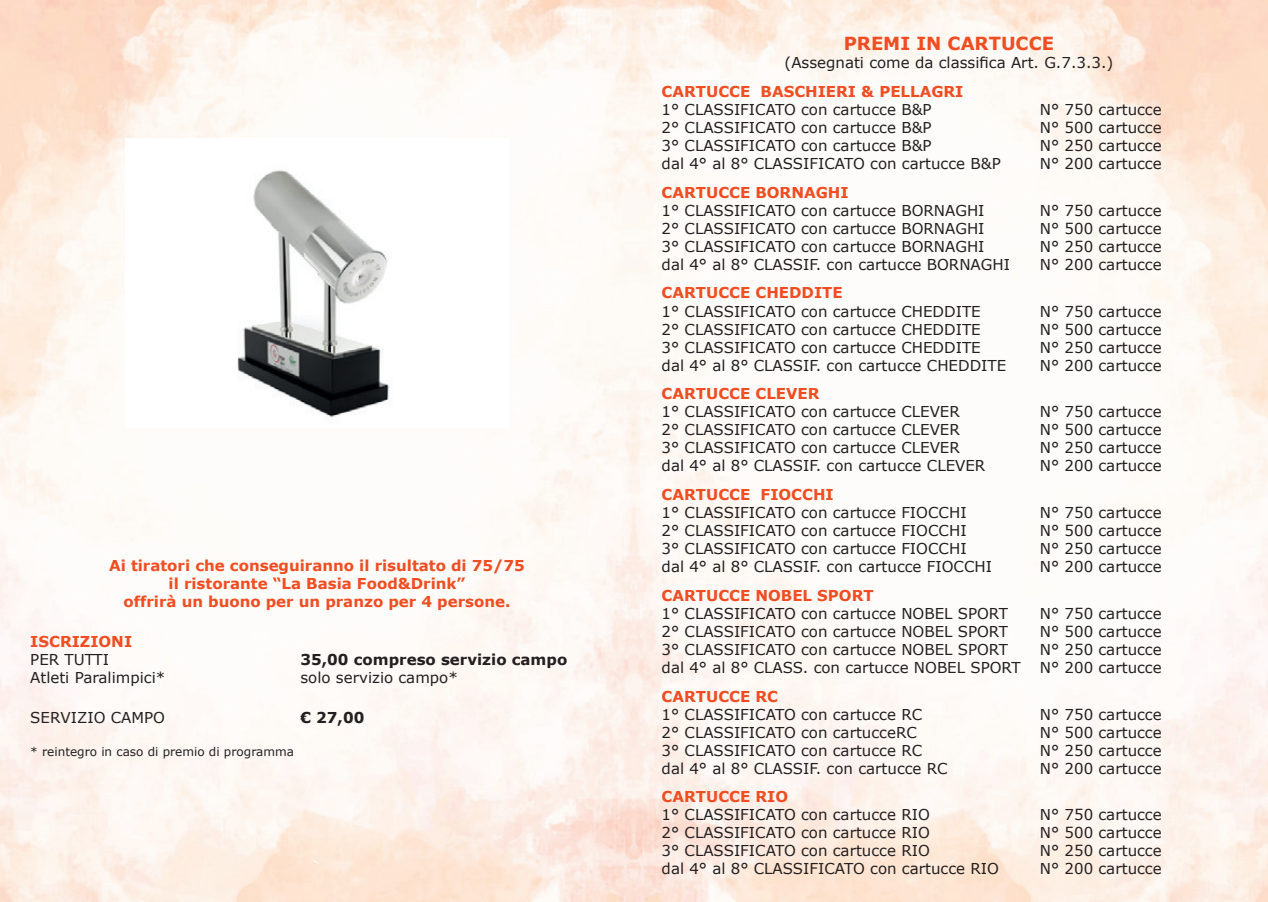
<style>
.page{position:relative;width:1268px;height:902px;background:#fff}
.page>*{position:absolute;margin:0;border:0;box-sizing:border-box;transform-origin:0 0}
.t1{font:700 18px "Verdana";color:#f04d22}
.t2{font:15px "Verdana";color:#231f20}
.t3{font:700 15px/18px "Verdana";color:#f04d22;text-align:center}
.t4{font:700 15px "Verdana";color:#231f20}
.t5{font:12px "Verdana";color:#231f20}
</style>
<div class="page">
<img style="left:237px;top:165px;width:156px;height:259px">
<p class="t3" style="left:109px;top:556px;width:417px">Ai tiratori che conseguiranno il risultato di 75/75 il ristorante “La Basia Food&amp;Drink”<br>offrirà un buono per un pranzo per 4 persone.</p>
<p class="t3" style="left:30px;top:632px;width:103px">ISCRIZIONI</p>
<p class="t2" style="left:30px;top:650px;width:80px">PER TUTTI</p>
<p class="t4" style="left:300px;top:649px;width:268px">35,00 compreso servizio campo</p>
<p class="t2" style="left:30px;top:668px;width:136px">Atleti Paralimpici*</p>
<p class="t2" style="left:300px;top:668px;width:159px">solo servizio campo*</p>
<p class="t2" style="left:30px;top:707px;width:136px">SERVIZIO CAMPO</p>
<p class="t4" style="left:300px;top:707px;width:65px">€ 27,00</p>
<p class="t5" style="left:30px;top:744px;width:265px">* reintegro in caso di premio di programma</p>
<p class="t1" style="left:843px;top:32px;width:212px">PREMI IN CARTUCCE</p>
<p class="t2" style="left:784px;top:53px;width:330px">(Assegnati come da classifica Art. G.7.3.3.)</p>
<p class="t3" style="left:661px;top:82px;width:303px">CARTUCCE BASCHIERI &amp; PELLAGRI</p>
<p class="t2" style="left:661px;top:100px;width:271px">1° CLASSIFICATO con cartucce B&amp;P</p>
<p class="t2" style="left:1039px;top:100px;width:123px">N° 750 cartucce</p>
<p class="t2" style="left:661px;top:118px;width:271px">2° CLASSIFICATO con cartucce B&amp;P</p>
<p class="t2" style="left:1039px;top:118px;width:123px">N° 500 cartucce</p>
<p class="t2" style="left:661px;top:136px;width:271px">3° CLASSIFICATO con cartucce B&amp;P</p>
<p class="t2" style="left:1039px;top:136px;width:123px">N° 250 cartucce</p>
<p class="t2" style="left:661px;top:154px;width:340px">dal 4° al 8° CLASSIFICATO con cartucce B&amp;P</p>
<p class="t2" style="left:1039px;top:154px;width:123px">N° 200 cartucce</p>
<p class="t3" style="left:661px;top:183px;width:188px">CARTUCCE BORNAGHI</p>
<p class="t2" style="left:661px;top:201px;width:324px">1° CLASSIFICATO con cartucce BORNAGHI</p>
<p class="t2" style="left:1039px;top:201px;width:123px">N° 750 cartucce</p>
<p class="t2" style="left:661px;top:219px;width:324px">2° CLASSIFICATO con cartucce BORNAGHI</p>
<p class="t2" style="left:1039px;top:219px;width:123px">N° 500 cartucce</p>
<p class="t2" style="left:661px;top:237px;width:324px">3° CLASSIFICATO con cartucce BORNAGHI</p>
<p class="t2" style="left:1039px;top:237px;width:123px">N° 250 cartucce</p>
<p class="t2" style="left:661px;top:255px;width:350px">dal 4° al 8° CLASSIF. con cartucce BORNAGHI</p>
<p class="t2" style="left:1039px;top:255px;width:123px">N° 200 cartucce</p>
<p class="t3" style="left:661px;top:284px;width:182px">CARTUCCE CHEDDITE</p>
<p class="t2" style="left:661px;top:301px;width:320px">1° CLASSIFICATO con cartucce CHEDDITE</p>
<p class="t2" style="left:1039px;top:301px;width:123px">N° 750 cartucce</p>
<p class="t2" style="left:661px;top:319px;width:320px">2° CLASSIFICATO con cartucce CHEDDITE</p>
<p class="t2" style="left:1039px;top:319px;width:123px">N° 500 cartucce</p>
<p class="t2" style="left:661px;top:337px;width:320px">3° CLASSIFICATO con cartucce CHEDDITE</p>
<p class="t2" style="left:1039px;top:337px;width:123px">N° 250 cartucce</p>
<p class="t2" style="left:661px;top:355px;width:346px">dal 4° al 8° CLASSIF. con cartucce CHEDDITE</p>
<p class="t2" style="left:1039px;top:355px;width:123px">N° 200 cartucce</p>
<p class="t3" style="left:661px;top:385px;width:159px">CARTUCCE CLEVER</p>
<p class="t2" style="left:661px;top:402px;width:300px">1° CLASSIFICATO con cartucce CLEVER</p>
<p class="t2" style="left:1039px;top:402px;width:123px">N° 750 cartucce</p>
<p class="t2" style="left:661px;top:420px;width:300px">2° CLASSIFICATO con cartucce CLEVER</p>
<p class="t2" style="left:1039px;top:420px;width:123px">N° 500 cartucce</p>
<p class="t2" style="left:661px;top:438px;width:300px">3° CLASSIFICATO con cartucce CLEVER</p>
<p class="t2" style="left:1039px;top:438px;width:123px">N° 250 cartucce</p>
<p class="t2" style="left:661px;top:456px;width:325px">dal 4° al 8° CLASSIF. con cartucce CLEVER</p>
<p class="t2" style="left:1039px;top:456px;width:123px">N° 200 cartucce</p>
<p class="t3" style="left:661px;top:485px;width:174px">CARTUCCE FIOCCHI</p>
<p class="t2" style="left:661px;top:502px;width:306px">1° CLASSIFICATO con cartucce FIOCCHI</p>
<p class="t2" style="left:1039px;top:502px;width:123px">N° 750 cartucce</p>
<p class="t2" style="left:661px;top:520px;width:306px">2° CLASSIFICATO con cartucce FIOCCHI</p>
<p class="t2" style="left:1039px;top:520px;width:123px">N° 500 cartucce</p>
<p class="t2" style="left:661px;top:538px;width:306px">3° CLASSIFICATO con cartucce FIOCCHI</p>
<p class="t2" style="left:1039px;top:538px;width:123px">N° 250 cartucce</p>
<p class="t2" style="left:661px;top:556px;width:332px">dal 4° al 8° CLASSIF. con cartucce FIOCCHI</p>
<p class="t2" style="left:1039px;top:556px;width:123px">N° 200 cartucce</p>
<p class="t3" style="left:661px;top:586px;width:213px">CARTUCCE NOBEL SPORT</p>
<p class="t2" style="left:661px;top:603px;width:348px">1° CLASSIFICATO con cartucce NOBEL SPORT</p>
<p class="t2" style="left:1039px;top:603px;width:123px">N° 750 cartucce</p>
<p class="t2" style="left:661px;top:621px;width:348px">2° CLASSIFICATO con cartucce NOBEL SPORT</p>
<p class="t2" style="left:1039px;top:621px;width:123px">N° 500 cartucce</p>
<p class="t2" style="left:661px;top:639px;width:348px">3° CLASSIFICATO con cartucce NOBEL SPORT</p>
<p class="t2" style="left:1039px;top:639px;width:123px">N° 250 cartucce</p>
<p class="t2" style="left:661px;top:657px;width:360px">dal 4° al 8° CLASS. con cartucce NOBEL SPORT</p>
<p class="t2" style="left:1039px;top:657px;width:123px">N° 200 cartucce</p>
<p class="t3" style="left:661px;top:687px;width:118px">CARTUCCE RC</p>
<p class="t2" style="left:661px;top:704px;width:262px">1° CLASSIFICATO con cartucce RC</p>
<p class="t2" style="left:1039px;top:704px;width:123px">N° 750 cartucce</p>
<p class="t2" style="left:661px;top:722px;width:257px">2° CLASSIFICATO con cartucceRC</p>
<p class="t2" style="left:1039px;top:722px;width:123px">N° 500 cartucce</p>
<p class="t2" style="left:661px;top:740px;width:262px">3° CLASSIFICATO con cartucce RC</p>
<p class="t2" style="left:1039px;top:740px;width:123px">N° 250 cartucce</p>
<p class="t2" style="left:661px;top:758px;width:287px">dal 4° al 8° CLASSIF. con cartucce RC</p>
<p class="t2" style="left:1039px;top:758px;width:123px">N° 200 cartucce</p>
<p class="t3" style="left:661px;top:788px;width:128px">CARTUCCE RIO</p>
<p class="t2" style="left:661px;top:805px;width:270px">1° CLASSIFICATO con cartucce RIO</p>
<p class="t2" style="left:1039px;top:805px;width:123px">N° 750 cartucce</p>
<p class="t2" style="left:661px;top:823px;width:270px">2° CLASSIFICATO con cartucce RIO</p>
<p class="t2" style="left:1039px;top:823px;width:123px">N° 500 cartucce</p>
<p class="t2" style="left:661px;top:841px;width:270px">3° CLASSIFICATO con cartucce RIO</p>
<p class="t2" style="left:1039px;top:841px;width:123px">N° 250 cartucce</p>
<p class="t2" style="left:661px;top:859px;width:339px">dal 4° al 8° CLASSIFICATO con cartucce RIO</p>
<p class="t2" style="left:1039px;top:859px;width:123px">N° 200 cartucce</p>
</div>
